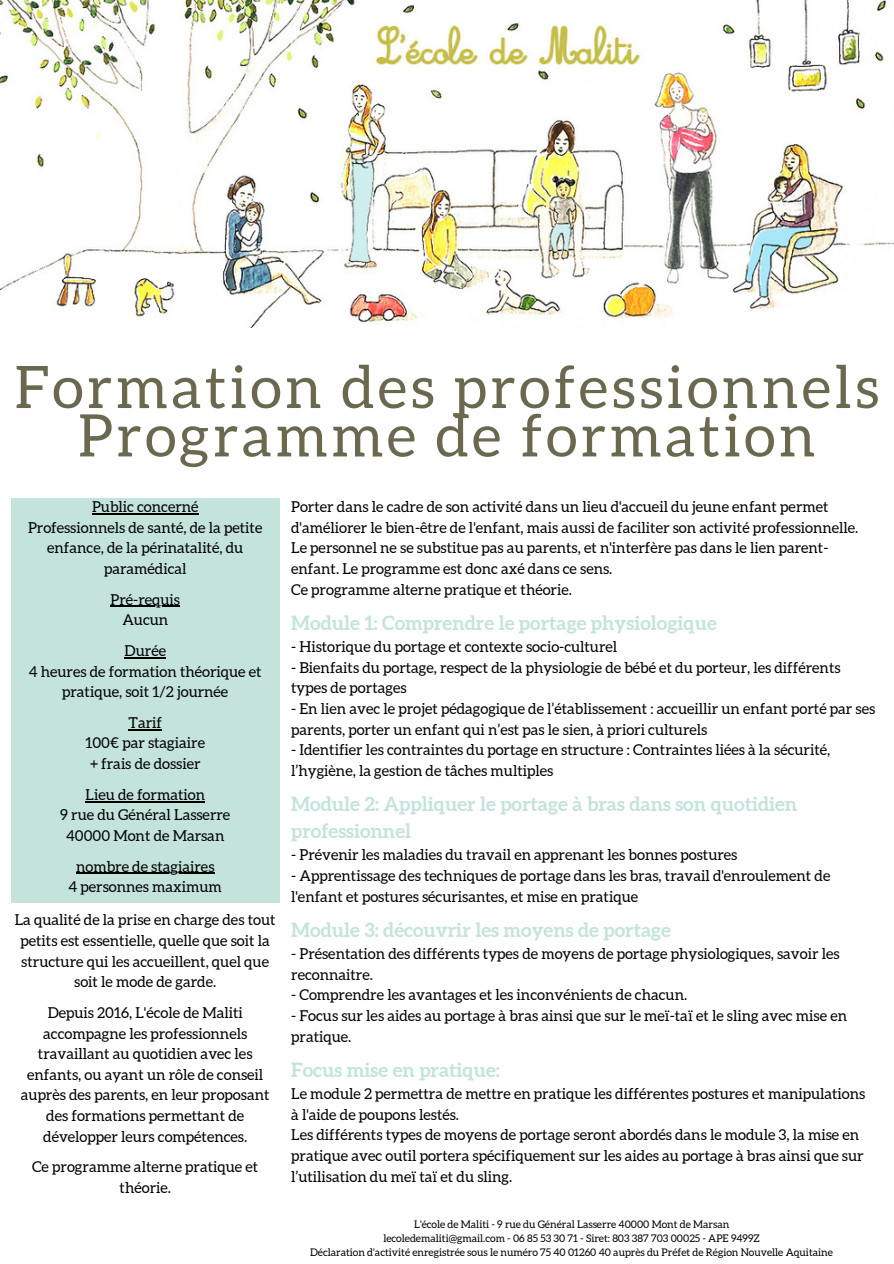
<style>
.page{position:relative;width:894px;height:1264px;background:#fff}
.page>*{position:absolute;margin:0;border:0;box-sizing:border-box;transform-origin:0 0}
.t1{font:58.65px/48.3px "Aleo";letter-spacing:.06em;color:#6b6850;text-align:center}
.t2{font:700 19.5px/26.8px "Aleo";color:#c3e3db}
.t3{font:15px/20.5px "Aleo";color:#000;text-align:center}
.t4{font:10.5px "Aleo";color:#000}
</style>
<div class="page">
<img style="left:0;top:0;width:893px;height:327px">
<div style="left:11px;top:498px;width:268px;height:404px;background:#c3e3db"></div>
<hr style="left:92px;top:513px;width:107px;height:1px;background:#000">
<hr style="left:111px;top:606px;width:69px;height:1px;background:#000">
<hr style="left:125px;top:657px;width:41px;height:1px;background:#000">
<hr style="left:129px;top:729px;width:33px;height:1px;background:#000">
<hr style="left:85px;top:801px;width:120px;height:1px;background:#000">
<hr style="left:76px;top:872px;width:139px;height:2px;background:#000">
<h2 class="t1" style="left:15px;top:363px;width:865px">Formation des professionnels<br>Programme de formation</h2>
<h2 class="t3" style="left:28px;top:496px;width:236px">Public concerné<br>Professionnels de santé, de la petite enfance, de la périnatalité, du paramédical</h2>
<h2 class="t3" style="left:111px;top:589px;width:71px">Pré-requis<br>Aucun</h2>
<h2 class="t3" style="left:29px;top:640px;width:234px">Durée<br>4 heures de formation théorique et pratique, soit 1/2 journée</h2>
<h2 class="t3" style="left:85px;top:712px;width:121px">Tarif<br>100€ par stagiaire + frais de dossier</h2>
<h2 class="t3" style="left:60px;top:784px;width:171px">Lieu de formation<br>9 rue du Général Lasserre<br>40000 Mont de Marsan</h2>
<h2 class="t3" style="left:69px;top:856px;width:155px">nombre de stagiaires<br>4 personnes maximum</h2>
<h1 class="t3" style="left:291px;top:496px;width:568px;text-align:left">Porter dans le cadre de son activité dans un lieu d'accueil du jeune enfant permet d'améliorer le bien-être de l'enfant, mais aussi de faciliter son activité professionnelle.<br>Le personnel ne se substitue pas au parents, et n'interfère pas dans le lien parent&shy;enfant. Le programme est donc axé dans ce sens.<br>Ce programme alterne pratique et théorie.</h1>
<h2 class="t2" style="left:291px;top:609px;width:427px">Module 1: Comprendre le portage physiologique</h2>
<h2 class="t3" style="left:291px;top:636px;width:327px">- Historique du portage et contexte socio-culturel</h2>
<h2 class="t3" style="left:291px;top:657px;width:550px;text-align:left">- Bienfaits du portage, respect de la physiologie de bébé et du porteur, les différents types de portages</h2>
<h2 class="t3" style="left:291px;top:698px;width:585px;text-align:left">- En lien avec le projet pédagogique de l’établissement : accueillir un enfant porté par ses parents, porter un enfant qui n’est pas le sien, à priori culturels</h2>
<h2 class="t3" style="left:291px;top:739px;width:540px;text-align:left">- Identifier les contraintes du portage en structure : Contraintes liées à la sécurité, l’hygiène, la gestion de tâches multiples</h2>
<h2 class="t2" style="left:291px;top:790px;width:507px">Module 2: Appliquer le portage à bras dans son quotidien professionnel</h2>
<h2 class="t3" style="left:291px;top:844px;width:447px">- Prévenir les maladies du travail en apprenant les bonnes postures</h2>
<h2 class="t3" style="left:291px;top:865px;width:540px;text-align:left">- Apprentissage des techniques de portage dans les bras, travail d'enroulement de l'enfant et postures sécurisantes, et mise en pratique</h2>
<h2 class="t2" style="left:291px;top:916px;width:381px">Module 3: découvrir les moyens de portage</h2>
<h2 class="t3" style="left:291px;top:943px;width:550px;text-align:left">- Présentation des différents types de moyens de portage physiologiques, savoir les reconnaitre.</h2>
<h2 class="t3" style="left:291px;top:984px;width:397px">- Comprendre les avantages et les inconvénients de chacun.</h2>
<h2 class="t3" style="left:291px;top:1005px;width:557px;text-align:left">- Focus sur les aides au portage à bras ainsi que sur le meï-taï et le sling avec mise en pratique.</h2>
<h2 class="t2" style="left:291px;top:1056px;width:210px">Focus mise en pratique:</h2>
<h2 class="t3" style="left:291px;top:1083px;width:575px;text-align:left">Le module 2 permettra de mettre en pratique les différentes postures et manipulations à l'aide de poupons lestés.<br>Les différents types de moyens de portage seront abordés dans le module 3, la mise en pratique avec outil portera spécifiquement sur les aides au portage à bras ainsi que sur l’utilisation du meï taï et du sling.</h2>
<p class="t3" style="left:15px;top:909px;width:262px">La qualité de la prise en charge des tout petits est essentielle, quelle que soit la structure qui les accueillent, quel que soit le mode de garde.</p>
<p class="t3" style="left:21px;top:1002px;width:250px">Depuis 2016, L'école de Maliti accompagne les professionnels travaillant au quotidien avec les enfants, ou ayant un rôle de conseil auprès des parents, en leur proposant des formations permettant de développer leurs compétences.</p>
<p class="t3" style="left:32px;top:1156px;width:227px">Ce programme alterne pratique et théorie.</p>
<h2 class="t4" style="left:414px;top:1218px;width:317px">L'école de Maliti - 9 rue du Général Lasserre 40000 Mont de Marsan</h2>
<h2 class="t4" style="left:383px;top:1232px;width:378px">lecoledemaliti@gmail.com - 06 85 53 30 71 - Siret: 803 387 703 00025 - APE 9499Z</h2>
<h2 class="t4" style="left:310px;top:1246px;width:524px">Déclaration d'activité enregistrée sous le numéro 75 40 01260 40 auprès du Préfet de Région Nouvelle Aquitaine</h2>
</div>
